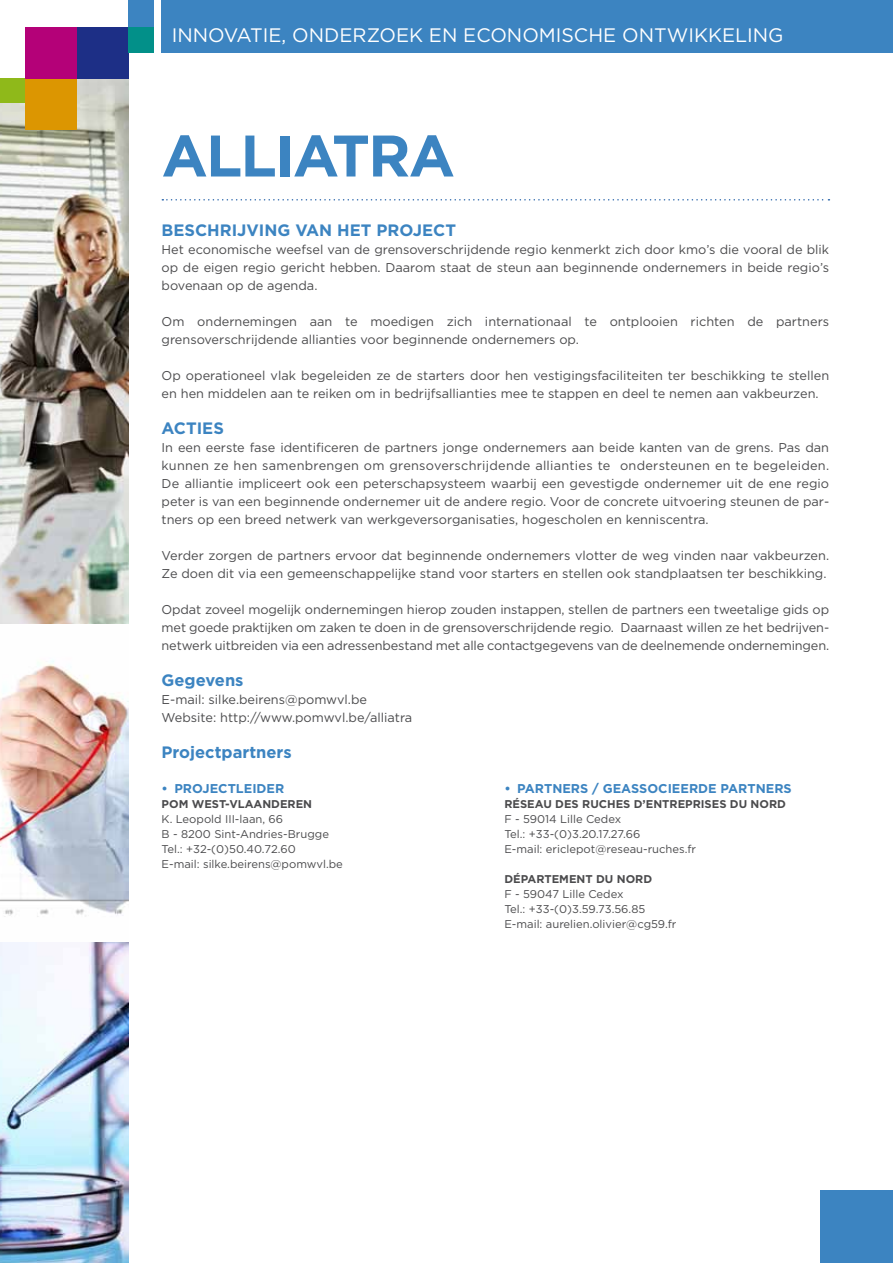
<style>
.page{position:relative;width:893px;height:1263px;background:#fff}
.page>*{position:absolute;margin:0;border:0;box-sizing:border-box;transform-origin:0 0}
.t1{font:700 58.5px "Gotham";letter-spacing:-.03em;color:#3c84c1}
.t2{font:19.5px "Gotham";color:#fff}
.t3{font:700 16.5px "Gotham";color:#3c84c1}
.t4{font:12.75px/18px "Gotham";color:#4b4b4d}
.t5{font:700 12.75px "Gotham";color:#3c84c1}
.t6{font:11.25px/15px "Gotham";color:#4b4b4d}
.t7{font:700 11.25px "Gotham";color:#4b4b4d}
</style>
<div class="page">
<img style="left:0;top:78px;width:128px;height:1185px">
<div style="left:0;top:78px;width:26px;height:25px;background:#8fb91a"></div>
<div style="left:26px;top:78px;width:51px;height:52px;background:#dc9601"></div>
<div style="left:26px;top:27px;width:51px;height:51px;background:#b40178"></div>
<div style="left:77px;top:27px;width:51px;height:51px;background:#1d2f86"></div>
<div style="left:128px;top:0;width:26px;height:27px;background:#3c84c1"></div>
<div style="left:128px;top:27px;width:26px;height:26px;background:#029089"></div>
<div style="left:821px;top:1191px;width:72px;height:72px;background:#3c84c1"></div>
<div style="left:162px;top:0;width:731px;height:53px;background:#3c84c1"></div>
<svg style="left:162px;top:199px;width:667px;height:2px"></svg>
<h2 class="t2" style="left:172px;top:23px;width:613px">Innovati e, onderzoek en economische ontwi kkeli ng</h2>
<h1 class="t1" style="left:162px;top:117px;width:295px">ALLIATRA</h1>
<p class="t3" style="left:162px;top:219px;width:292px">BESCHRIJVI NG VAN HET PROJECT</p>
<p class="t4" style="left:162px;top:240px;width:669px;text-align:justify">Het economische weefsel van de grensoverschrijdende regio kenmerkt zich door kmo’s die vooral de blik op de eigen regio gericht hebben. Daarom staat de steun aan beginnende ondernemers in beide regio’s bovenaan op de agenda.</p>
<p class="t4" style="left:162px;top:312px;width:669px">Om ondernemingen aan te moedigen zich internationaal te ontplooien richten de partners grensoverschrijdende allianties voor beginnende ondernemers op.</p>
<p class="t4" style="left:162px;top:366px;width:669px">Op operationeel vlak begeleiden ze de starters door hen vestigingsfaciliteiten ter beschikking te stellen en hen middelen aan te reiken om in bedrijfsallianties mee te stappen en deel te nemen aan vakbeurzen.</p>
<p class="t3" style="left:162px;top:417px;width:64px">ACTI ES</p>
<p class="t4" style="left:162px;top:438px;width:669px;text-align:justify">In een eerste fase identificeren de partners jonge ondernemers aan beide kanten van de grens. Pas dan kunnen ze hen samenbrengen om grensoverschrijdende allianties te ondersteunen en te begeleiden.<br>De alliantie impliceert ook een peterschapsysteem waarbij een gevestigde ondernemer uit de ene regio peter is van een beginnende ondernemer uit de andere regio. Voor de concrete uitvoering steunen de par&shy;tners op een breed netwerk van werkgeversorganisaties, hogescholen en kenniscentra.</p>
<p class="t4" style="left:162px;top:546px;width:669px">Verder zorgen de partners ervoor dat beginnende ondernemers vlotter de weg vinden naar vakbeurzen.<br>Ze doen dit via een gemeenschappelijke stand voor starters en stellen ook standplaatsen ter beschikking.</p>
<p class="t4" style="left:162px;top:600px;width:669px;text-align:justify">Opdat zoveel mogelijk ondernemingen hierop zouden instappen, stellen de partners een tweetalige gids op met goede praktijken om zaken te doen in de grensoverschrijdende regio. Daarnaast willen ze het bedrijven&shy;netwerk uitbreiden via een adressenbestand met alle contactgegevens van de deelnemende ondernemingen.</p>
<p class="t3" style="left:162px;top:669px;width:83px">GEGEVENS</p>
<p class="t4" style="left:162px;top:690px;width:252px">E-mail: silke.beirens@pomwvl.be<br>Website: http://www.pomwvl.be/alliatra</p>
<p class="t3" style="left:162px;top:741px;width:132px">PROJECTPARTNERS</p>
<p class="t5" style="left:162px;top:780px;width:120px">• PROJECTLEI DER</p>
<p class="t7" style="left:162px;top:797px;width:77px">PO M WEST-VLAA</p>
<p class="t7" style="left:262px;top:797px;width:51px">NDEREN</p>
<p class="t6" style="left:162px;top:811px;width:183px">K. Leopold III-laan, 66<br>B - 8200 Sint-Andries-Brugge<br>Tel.: +32-(0)50.40.72.60<br>E-mail: silke.beirens@pomwvl.be</p>
<p class="t5" style="left:504px;top:780px;width:23px">• PART</p>
<p class="t5" style="left:552px;top:780px;width:186px">NERS / GEASSOCI EERDE PART</p>
<p class="t5" style="left:756px;top:780px;width:37px">NERS</p>
<p class="t7" style="left:504px;top:797px;width:283px">RÉSEAU DES RUCHES D’ENTREPRISES DU NORD</p>
<p class="t6" style="left:504px;top:811px;width:193px">F - 59014 Lille Cedex<br>Tel.: +33-(0)3.20.17.27.66<br>E-mail: ericlepot@reseau-ruches.fr</p>
<p class="t7" style="left:504px;top:872px;width:32px">DÉPART</p>
<p class="t7" style="left:552px;top:872px;width:102px">EM ENT DU NORD</p>
<p class="t6" style="left:504px;top:886px;width:173px">F - 59047 Lille Cedex<br>Tel.: +33-(0)3.59.73.56.85<br>E-mail: aurelien.olivier@cg59.fr</p>
</div>
